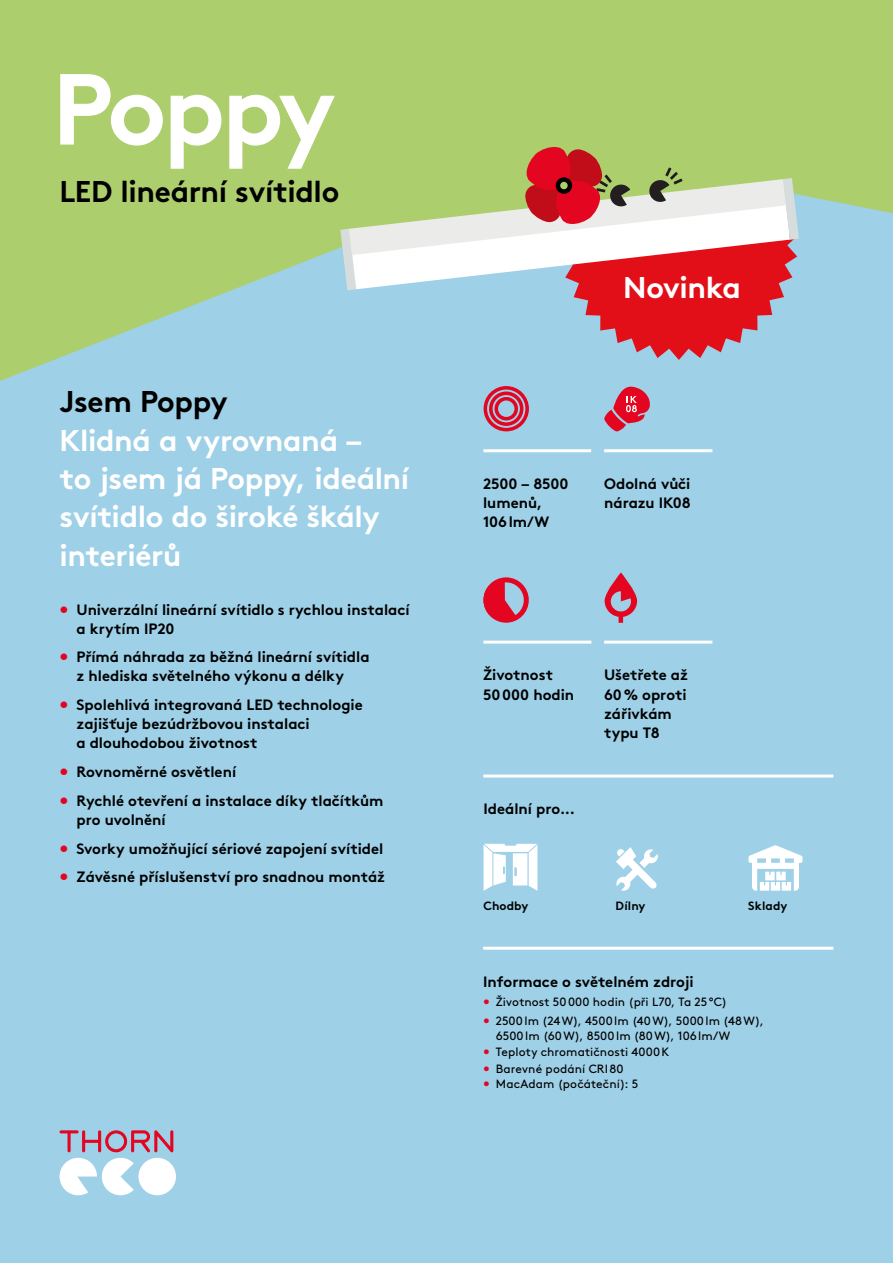
<style>
.page{position:relative;width:893px;height:1263px;background:#9ed0e7}
.page>*{position:absolute;margin:0;border:0;box-sizing:border-box;transform-origin:0 0}
.t1{font:700 100.65px "Brown";letter-spacing:-.04em;color:#fff}
.t2{font:700 30px/38.2px "Brown";letter-spacing:-.01em;color:#fff}
.t3{font:700 30px "Brown";letter-spacing:-.01em;color:#000}
.t4{font:700 15px/19.2px "Brown";color:#000}
.t5{font:12px/14.9px "Brown";letter-spacing:.01em;color:#000}
.t6{font:700 12px "Brown";letter-spacing:.01em;color:#000}
.s1{color:#e40521}
</style>
<div class="page">
<svg style="left:0;top:0;width:893px;height:381px;fill:#adce6d"></svg>
<svg style="left:340px;top:146px;width:459px;height:214px"></svg>
<svg style="left:555px;top:177px;width:17px;height:17px"></svg>
<div style="left:560px;top:182px;width:8px;height:7px;background:#adce6d;border-radius:50%"></div>
<hr style="left:483px;top:947px;width:350px;height:3px;background:#fff">
<hr style="left:483px;top:774px;width:350px;height:3px;background:#fff">
<hr style="left:604px;top:641px;width:108px;height:3px;background:#fff">
<hr style="left:483px;top:449px;width:108px;height:3px;background:#fff">
<hr style="left:604px;top:449px;width:108px;height:3px;background:#fff">
<hr style="left:483px;top:641px;width:108px;height:3px;background:#fff">
<svg style="left:605px;top:572px;width:32px;height:51px"></svg>
<svg style="left:604px;top:387px;width:46px;height:44px"></svg>
<svg style="left:616px;top:847px;width:42px;height:44px"></svg>
<svg style="left:484px;top:386px;width:45px;height:45px"></svg>
<svg style="left:489px;top:579px;width:28px;height:42px"></svg>
<div style="left:483px;top:577px;width:46px;height:46px;border:5px solid #e40521;border-radius:50%"></div>
<svg style="left:484px;top:844px;width:53px;height:47px"></svg>
<svg style="left:748px;top:845px;width:54px;height:46px"></svg>
<div style="left:138px;top:1158px;width:38px;height:37px;background:#fff;border-radius:50%"></div>
<svg style="left:60px;top:1130px;width:113px;height:65px"></svg>
<h1 class="t1" style="left:52px;top:28px;width:285px">Poppy</h1>
<h2 class="t3" style="left:60px;top:167px;width:281px">LED lineární svítidlo</h2>
<h2 class="t3" style="left:60px;top:378px;width:170px">Jsem Poppy</h2>
<h2 class="t2" style="left:60px;top:418px;width:351px">Klidná a vyrovnaná –<br>to jsem já Poppy, ideální svítidlo do široké škály interiérů</h2>
<p class="t4" style="left:77px;top:598px;width:335px;text-indent:-17px"><span class="s1">•</span> Univerzální lineární svítidlo s rychlou instalací a krytím IP20</p>
<p class="t4" style="left:60px;top:646px;width:312px;text-align:center"><span class="s1">•</span> Přímá náhrada za běžná lineární svítidla z hlediska světelného výkonu a délky</p>
<p class="t4" style="left:77px;top:694px;width:288px;text-indent:-17px"><span class="s1">•</span> Spolehlivá integrovaná LED technologie zajišťuje bezúdržbovou instalaci<br>a dlouhodobou životnost</p>
<p class="t4" style="left:60px;top:761px;width:178px"><span class="s1">•</span> Rovnoměrné osvětlení</p>
<p class="t4" style="left:77px;top:789px;width:308px;text-indent:-17px"><span class="s1">•</span> Rychlé otevření a instalace díky tlačítkům pro uvolnění</p>
<p class="t4" style="left:60px;top:837px;width:325px"><span class="s1">•</span> Svorky umožňující sériové zapojení svítidel</p>
<p class="t4" style="left:60px;top:866px;width:327px"><span class="s1">•</span> Závěsné příslušenství pro snadnou montáž</p>
<h2 class="t2" style="left:623px;top:265px;width:119px">Novinka</h2>
<p class="t4" style="left:483px;top:473px;width:87px">2500 – 8500 lumenů,<br>106lm/W</p>
<p class="t4" style="left:604px;top:473px;width:88px">Odolná vůči nárazu IK08</p>
<p class="t4" style="left:483px;top:664px;width:93px">Životnost<br>50000 hodin</p>
<p class="t4" style="left:483px;top:798px;width:93px">Ideální pro...</p>
<p class="t4" style="left:604px;top:664px;width:85px">Ušetřete až<br>60% oproti zářivkám typu T8</p>
<p class="t6" style="left:483px;top:896px;width:47px">Chodby</p>
<p class="t6" style="left:616px;top:896px;width:31px">Dílny</p>
<p class="t6" style="left:748px;top:896px;width:41px">Sklady</p>
<p class="t4" style="left:483px;top:970px;width:212px">Informace o světelném zdroji</p>
<p class="t5" style="left:483px;top:993px;width:246px"><span class="s1">•</span> Životnost 50000 hodin (při L70, Ta 25°C)</p>
<p class="t5" style="left:496px;top:1012px;width:269px;text-indent:-13px"><span class="s1">•</span> 2500lm (24W), 4500lm (40W), 5000lm (48W),<br>6500lm (60W), 8500lm (80W), 106lm/W</p>
<p class="t5" style="left:483px;top:1044px;width:188px"><span class="s1">•</span> Teploty chromatičnosti 4000K</p>
<p class="t5" style="left:483px;top:1060px;width:142px"><span class="s1">•</span> Barevné podání CRI80</p>
<p class="t5" style="left:483px;top:1075px;width:157px"><span class="s1">•</span> MacAdam (počáteční): 5</p>
</div>
